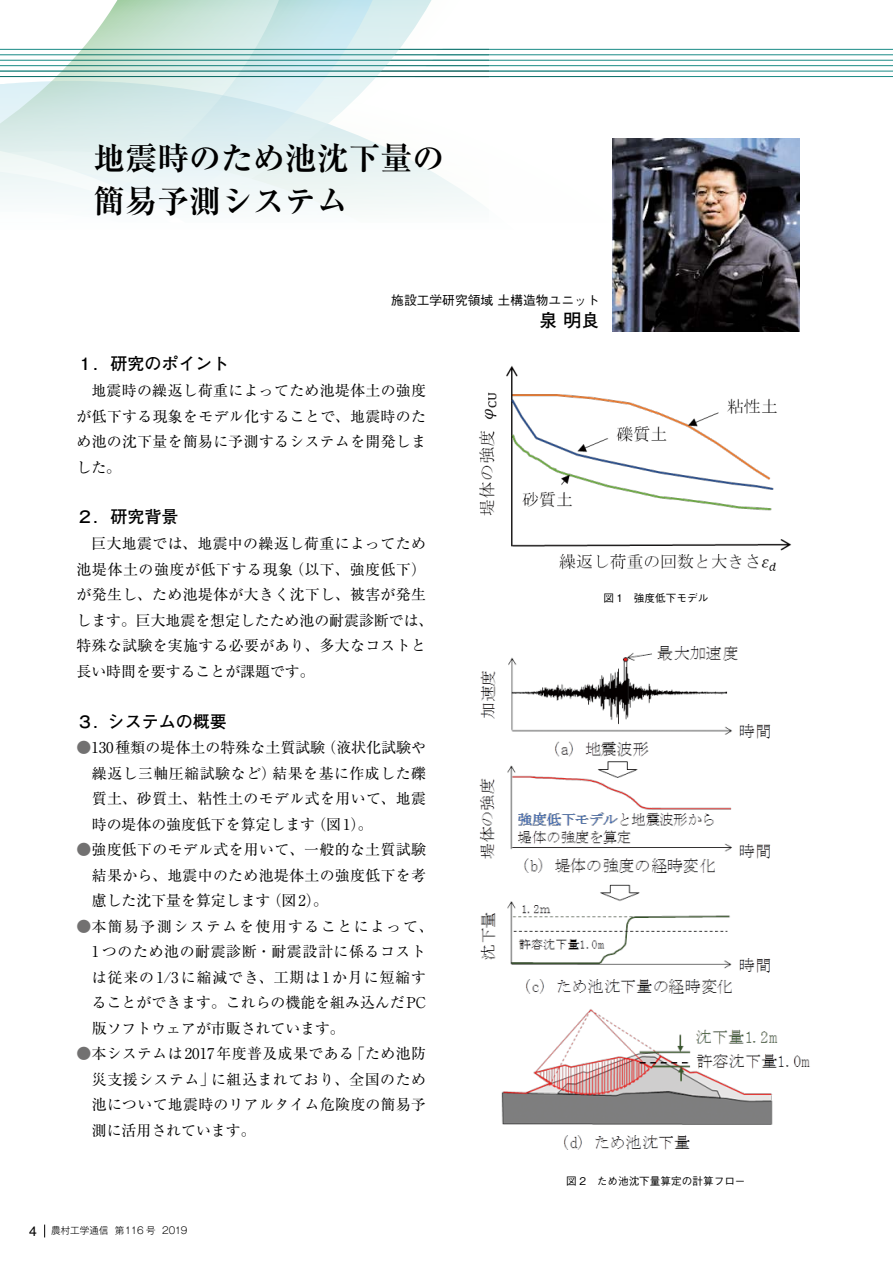
<style>
.page{position:relative;width:893px;height:1263px;background:#fff}
.page>*{position:absolute;margin:0;border:0;box-sizing:border-box;transform-origin:0 0}
.t1{font:700 31.95px/42.5px "Ryumin Pro";color:#000}
.t2{font:700 18px "Futo Go B101 Pro";color:#000}
.t3{font:700 16.95px "Futo Go B101 Pro";color:#000}
.t4{font:14.85px/25.5px "Ryumin Pro";letter-spacing:.025em;color:#000;text-align:justify}
.t5{font:500 12.75px "Gothic BBB Pro";color:#000}
.t6{font:500 10.65px "Gothic BBB Pro";color:#000}
.t7{font:300 9.6px "Gothic MB101 Pro";color:#000}
.s1{color:#727171}
.s2{font-family:"Helvetica";font-weight:400;font-size:13.8px}
</style>
<div class="page">
<hr style="left:0;top:76px;width:893px;height:1px;background:#198b86">
<hr style="left:0;top:71px;width:893px;height:1px;background:#198b86">
<hr style="left:0;top:65px;width:893px;height:1px;background:#198b86">
<hr style="left:0;top:60px;width:893px;height:1px;background:#198b86">
<hr style="left:0;top:54px;width:893px;height:1px;background:#198b86">
<hr style="left:0;top:49px;width:893px;height:1px;background:#198b86">
<svg style="left:489px;top:70px;width:160px;height:153px"></svg>
<svg style="left:441px;top:48px;width:48px;height:156px"></svg>
<svg style="left:408px;top:0;width:33px;height:205px"></svg>
<svg style="left:367px;top:0;width:41px;height:207px"></svg>
<svg style="left:0;top:0;width:367px;height:208px"></svg>
<svg style="left:0;top:0;width:174px;height:132px"></svg>
<img style="left:613px;top:139px;width:186px;height:193px">
<img style="left:479px;top:366px;width:313px;height:205px">
<img style="left:479px;top:646px;width:331px;height:504px">
<svg style="left:44px;top:1224px;width:1px;height:13px"></svg>
<h1 class="t1" style="left:94px;top:135px;width:352px">地震時のため池沈下量の簡易予測システム</h1>
<p class="t5" style="left:391px;top:289px;width:210px">施設工学研究領域 土構造物ユニット</p>
<p class="t2" style="left:539px;top:306px;width:62px">泉 明良</p>
<p class="t3" style="left:77px;top:350px;width:155px">１．研究のポイント</p>
<p class="t4" style="left:77px;top:377px;width:351px">　地震時の繰返し荷重によってため池堤体土の強度が低下する現象をモデル化することで、地震時のため池の沈下量を簡易に予測するシステムを開発しました。</p>
<p class="t3" style="left:77px;top:503px;width:104px">２．研究背景</p>
<p class="t4" style="left:77px;top:530px;width:358px;text-align:left">　巨大地震では、地震中の繰返し荷重によってため池堤体土の強度が低下する現象（以下、強度低下）が発生し、ため池堤体が大きく沈下し、被害が発生します。巨大地震を想定したため池の耐震診断では、特殊な試験を実施する必要があり、多大なコストと長い時間を要することが課題です。</p>
<p class="t3" style="left:77px;top:707px;width:152px">３．システムの概要</p>
<p class="t4" style="left:92px;top:734px;width:336px;text-indent:-15px"><span class="s1">●</span>130種類の堤体土の特殊な土質試験（液状化試験や繰返し三軸圧縮試験など）結果を基に作成した礫質土、砂質土、粘性土のモデル式を用いて、地震時の堤体の強度低下を算定します（図1）。</p>
<p class="t4" style="left:92px;top:836px;width:336px;text-indent:-15px"><span class="s1">●</span>強度低下のモデル式を用いて、一般的な土質試験結果から、地震中のため池堤体土の強度低下を考慮した沈下量を算定します（図2）。</p>
<p class="t4" style="left:92px;top:912px;width:343px;text-align:left;text-indent:-15px"><span class="s1">●</span>本簡易予測システムを使用することによって、<br>1 つのため池の耐震診断・耐震設計に係るコストは従来の1/3に縮減でき、工期は1か月に短縮することができます。これらの機能を組み込んだPC版ソフトウェアが市販されています。</p>
<p class="t4" style="left:92px;top:1040px;width:336px;text-indent:-15px"><span class="s1">●</span>本システムは2017年度普及成果である「ため池防災支援システム」に組込まれており、全国のため池について地震時のリアルタイム危険度の簡易予測に活用されています。</p>
<p class="t7" style="left:29px;top:1223px;width:160px"><span class="s2">4</span> 農村工学通信 第116 号 2019</p>
<p class="t6" style="left:603px;top:590px;width:107px">図 1　強度低下モデル</p>
<p class="t6" style="left:566px;top:1172px;width:181px">図 2　ため池沈下量算定の計算フロー</p>
</div>
